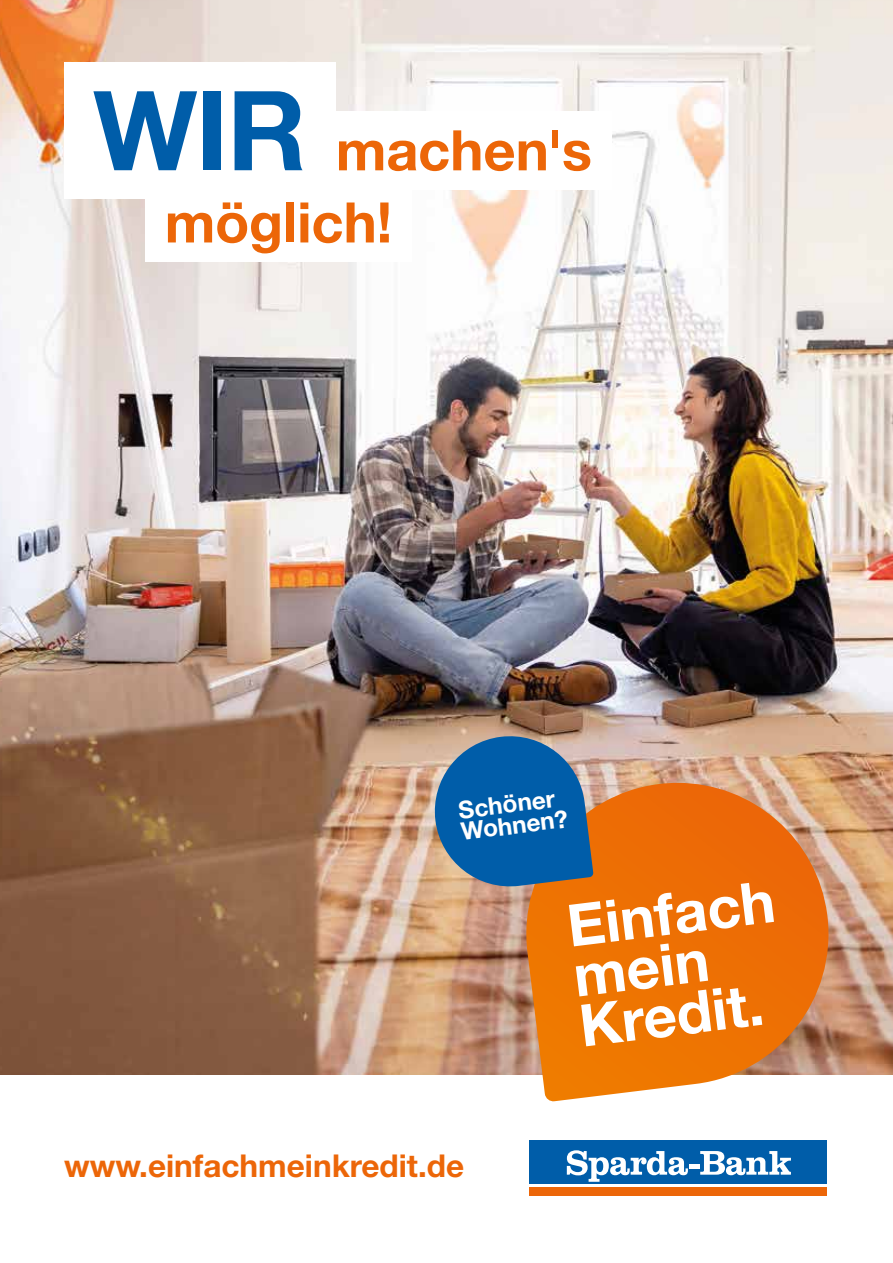
<style>
.page{position:relative;width:893px;height:1263px;background:#fff}
.page>*{position:absolute;margin:0;border:0;box-sizing:border-box;transform-origin:0 0}
.t1{font:700 58.35px/50.4px "Helvetica Neue LT Pro";color:#fff}
.t2{font:700 55.95px "Helvetica Neue LT Pro";letter-spacing:-.005em;color:#ec6608}
.t3{font:700 31.5px "Helvetica Neue LT Pro";color:#ec6608}
.t4{font:700 24.45px/21.6px "Helvetica Neue LT Pro";color:#fff}
.s1{font-size:110.55px;color:#005da9}
</style>
<div class="page">
<img style="left:0;top:0;width:893px;height:1075px">
<div style="left:529px;top:1140px;width:298px;height:44px;background:#005da9"></div>
<div style="left:529px;top:1187px;width:298px;height:9px;background:#ec6608"></div>
<svg style="left:567px;top:1150px;width:121px;height:32px"></svg>
<hr style="left:689px;top:1164px;width:11px;height:4px;background:#fff">
<svg style="left:700px;top:1151px;width:91px;height:24px"></svg>
<div style="left:145px;top:183px;width:266px;height:79px;background:#fff"></div>
<div style="left:64px;top:62px;width:272px;height:137px;background:#fff"></div>
<div style="left:336px;top:111px;width:275px;height:79px;background:#fff"></div>
<svg style="left:517px;top:783px;width:320px;height:319px;background:#e87f26"></svg>
<svg style="left:430px;top:732px;width:163px;height:159px;background:#3a719f"></svg>
<h2 class="t2" style="left:93px;top:116px;width:500px"><span class="s1">WIR</span> machen's</h2>
<h2 class="t2" style="left:165px;top:188px;width:229px">möglich!</h2>
<p class="t4" style="left:457px;top:799px;width:109px;rotate:-7deg">Schöner<br>Wohnen?</p>
<h1 class="t1" style="left:564px;top:900px;width:210px;rotate:-7deg">Einfach mein<br>Kredit.</h1>
<p class="t3" style="left:64px;top:1146px;width:401px">www.einfachmeinkredit.de</p>
</div>
